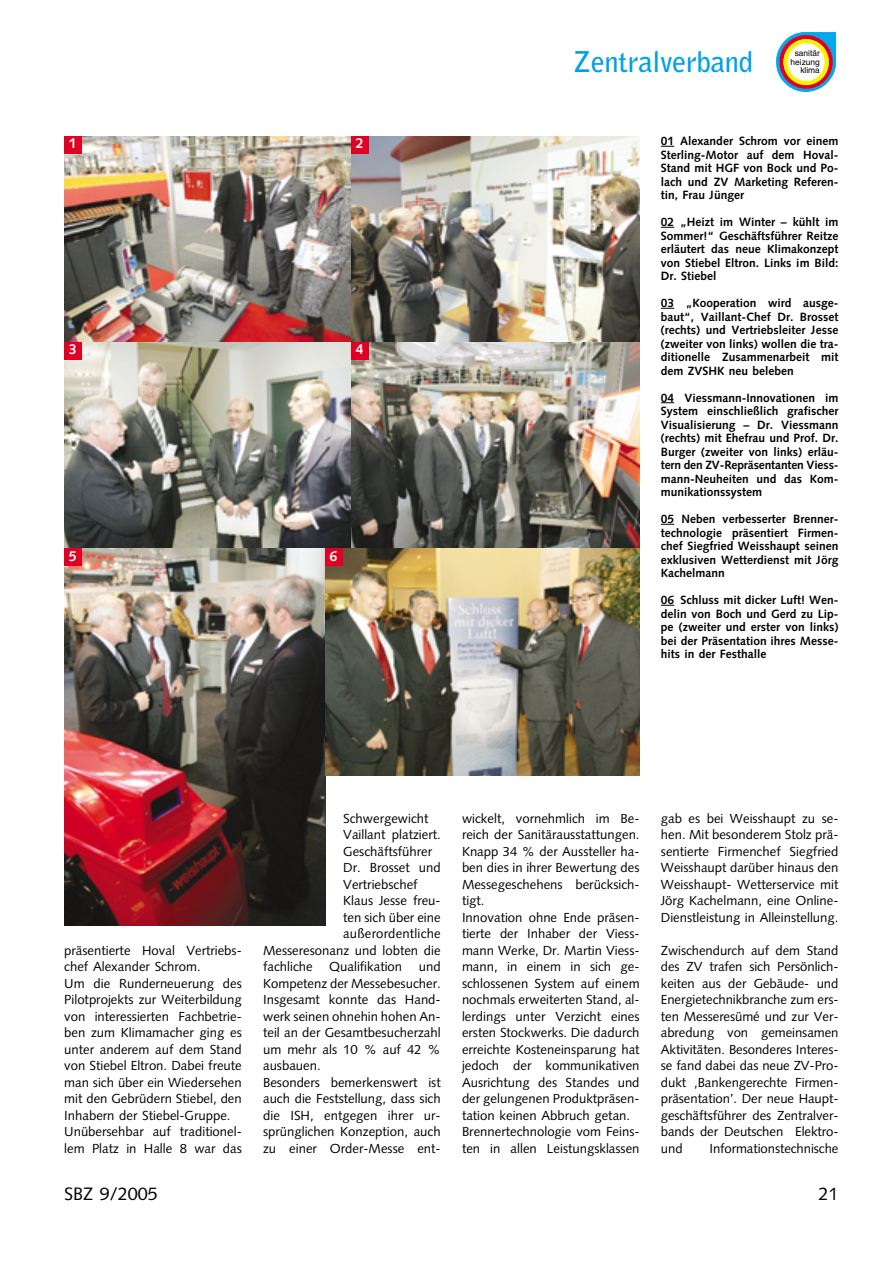
<style>
.page{position:relative;width:893px;height:1263px;background:#fff}
.page>*{position:absolute;margin:0;border:0;box-sizing:border-box;transform-origin:0 0}
.t1{font:700 28.5px "Bell Gothic";letter-spacing:-.01em;color:#00a1e4}
.t2{font:18px "Syntax";color:#000}
.t3{font:700 14.25px "Syntax";color:#fff}
.t4{font:13.2px/16.5px "Syntax";color:#000}
.t5{font:700 12px/13.5px "Syntax";color:#000;text-align:justify}
.t6{font:8.4px/8.4px "Helvetica";color:#000;text-align:right}
</style>
<div class="page">
<svg style="left:776px;top:32px;width:59px;height:59px"></svg>
<svg style="left:779px;top:35px;width:53px;height:54px"></svg>
<svg style="left:783px;top:39px;width:45px;height:46px"></svg>
<img style="left:64px;top:136px;width:287px;height:206px">
<img style="left:351px;top:136px;width:288px;height:206px">
<img style="left:64px;top:342px;width:287px;height:207px">
<img style="left:351px;top:342px;width:288px;height:207px">
<img style="left:64px;top:549px;width:261px;height:376px">
<img style="left:325px;top:549px;width:314px;height:227px">
<svg style="left:661px;top:146px;width:13px;height:1px"></svg>
<svg style="left:661px;top:227px;width:13px;height:1px"></svg>
<svg style="left:661px;top:308px;width:13px;height:1px"></svg>
<svg style="left:661px;top:402px;width:13px;height:1px"></svg>
<svg style="left:661px;top:524px;width:13px;height:1px"></svg>
<svg style="left:661px;top:605px;width:13px;height:1px"></svg>
<div style="left:64px;top:136px;width:17px;height:17px;background:#df0024"></div>
<div style="left:64px;top:342px;width:17px;height:17px;background:#df0024"></div>
<div style="left:64px;top:549px;width:17px;height:17px;background:#df0024"></div>
<div style="left:325px;top:549px;width:17px;height:17px;background:#df0024"></div>
<div style="left:351px;top:342px;width:17px;height:17px;background:#df0024"></div>
<div style="left:351px;top:136px;width:17px;height:17px;background:#df0024"></div>
<p class="t3" style="left:69px;top:137px;width:9px">1</p>
<p class="t3" style="left:356px;top:137px;width:9px">2</p>
<p class="t3" style="left:69px;top:344px;width:9px">3</p>
<p class="t3" style="left:356px;top:344px;width:9px">4</p>
<p class="t3" style="left:69px;top:550px;width:9px">5</p>
<p class="t3" style="left:329px;top:550px;width:9px">6</p>
<h1 class="t1" style="left:573px;top:51px;width:181px">Zentralverband</h1>
<p class="t6" style="left:790px;top:50px;width:31px">sanitär heizung klima</p>
<p class="t5" style="left:661px;top:135px;width:179px">01 Alexander Schrom vor einem Sterling-Motor auf dem Hoval-Stand mit HGF von Bock und Po&shy;lach und ZV Marketing Referen&shy;tin, Frau Jünger</p>
<p class="t5" style="left:661px;top:216px;width:179px">02 „Heizt im Winter – kühlt im Sommer!“ Geschäftsführer Reitze erläutert das neue Klimakonzept von Stiebel Eltron. Links im Bild:<br>Dr. Stiebel</p>
<p class="t5" style="left:661px;top:297px;width:179px">03 „Kooperation wird ausge&shy;baut“, Vaillant-Chef Dr. Brosset (rechts) und Vertriebsleiter Jesse (zweiter von links) wollen die tra&shy;ditionelle Zusammenarbeit mit dem ZVSHK neu beleben</p>
<p class="t5" style="left:661px;top:392px;width:179px">04 Viessmann-Innovationen im System einschließlich grafischer Visualisierung – Dr. Viessmann (rechts) mit Ehefrau und Prof. Dr.<br>Burger (zweiter von links) erläu&shy;tern den ZV-Repräsentanten Viess&shy;mann-Neuheiten und das Kom&shy;munikationssystem</p>
<p class="t5" style="left:661px;top:513px;width:179px">05 Neben verbesserter Brenner&shy;technologie präsentiert Firmen&shy;chef Siegfried Weisshaupt seinen exklusiven Wetterdienst mit Jörg Kachelmann</p>
<p class="t5" style="left:661px;top:594px;width:179px">06 Schluss mit dicker Luft! Wen&shy;delin von Boch und Gerd zu Lip&shy;pe (zweiter und erster von links) bei der Präsentation ihres Messe&shy;hits in der Festhalle</p>
<p class="t4" style="left:64px;top:943px;width:179px">präsentierte Hoval Vertriebs&shy;chef Alexander Schrom.<br>Um die Runderneuerung des<br>Pilotprojekts zur Weiterbildung von interessierten Fachbetrie&shy;ben zum Klimamacher ging es unter anderem auf dem Stand von Stiebel Eltron. Dabei freute man sich über ein Wiedersehen mit den Gebrüdern Stiebel, den<br>Inhabern der Stiebel-Gruppe.<br>Unübersehbar auf traditionel&shy;lem Platz in Halle 8 war das</p>
<p class="t4" style="left:343px;top:811px;width:87px">Schwergewicht</p>
<p class="t4" style="left:343px;top:828px;width:99px">Vaillant platziert.</p>
<p class="t4" style="left:343px;top:844px;width:90px">Geschäftsführer</p>
<p class="t4" style="left:343px;top:861px;width:99px">Dr. Brosset und</p>
<p class="t4" style="left:343px;top:877px;width:76px">Vertriebschef</p>
<p class="t4" style="left:343px;top:894px;width:99px">Klaus Jesse freu-</p>
<p class="t4" style="left:343px;top:910px;width:99px">ten sich über eine</p>
<p class="t4" style="left:343px;top:927px;width:99px">außerordentliche</p>
<p class="t4" style="left:263px;top:943px;width:179px">Messeresonanz und lobten die</p>
<p class="t4" style="left:263px;top:960px;width:51px">fachliche</p>
<p class="t4" style="left:329px;top:960px;width:74px">Qualifikation</p>
<p class="t4" style="left:263px;top:960px;width:179px;text-indent:156px">und<br>Kompetenz der Messebesucher.<br>Insgesamt konnte das Hand&shy;werk seinen ohnehin hohen An&shy;teil an der Gesamtbesucherzahl um mehr als 10 % auf 42 % ausbauen.<br>Besonders bemerkenswert ist auch die Feststellung, dass sich die ISH, entgegen ihrer ur&shy;sprünglichen Konzeption, auch zu einer Order-Messe ent-</p>
<p class="t4" style="left:462px;top:811px;width:179px">wickelt, vornehmlich im Be&shy;reich der Sanitärausstattungen.<br>Knapp 34 % der Aussteller ha&shy;ben dies in ihrer Bewertung des<br>Messegeschehens berücksich&shy;tigt.<br>Innovation ohne Ende präsen&shy;tierte der Inhaber der Viess&shy;mann Werke, Dr. Martin Viess&shy;mann, in einem in sich ge&shy;schlossenen System auf einem nochmals erweiterten Stand, al&shy;lerdings unter Verzicht eines ersten Stockwerks. Die dadurch erreichte Kosteneinsparung hat jedoch der kommunikativen<br>Ausrichtung des Standes und der gelungenen Produktpräsen&shy;tation keinen Abbruch getan.<br>Brennertechnologie vom Feins&shy;ten in allen Leistungsklassen</p>
<p class="t4" style="left:661px;top:811px;width:179px;text-align:justify">gab es bei Weisshaupt zu se&shy;hen. Mit besonderem Stolz prä&shy;sentierte Firmenchef Siegfried Weisshaupt darüber hinaus den Weisshaupt- Wetterservice mit Jörg Kachelmann, eine Online-Dienstleistung in Alleinstellung.</p>
<p class="t4" style="left:661px;top:943px;width:179px;text-align:justify">Zwischendurch auf dem Stand des ZV trafen sich Persönlich&shy;keiten aus der Gebäude- und Energietechnikbranche zum ers&shy;ten Messeresümé und zur Ver&shy;abredung von gemeinsamen Aktivitäten. Besonderes Interes&shy;se fand dabei das neue ZV-Pro&shy;dukt ‚Bankengerechte Firmen&shy;präsentation’. Der neue Haupt&shy;geschäftsführer des Zentralver&shy;bands der Deutschen Elektro&shy;und</p>
<p class="t4" style="left:709px;top:1141px;width:130px">Informationstechnische</p>
<h2 class="t2" style="left:64px;top:1186px;width:95px">SBZ 9/2005</h2>
<h2 class="t2" style="left:818px;top:1187px;width:22px">21</h2>
</div>
